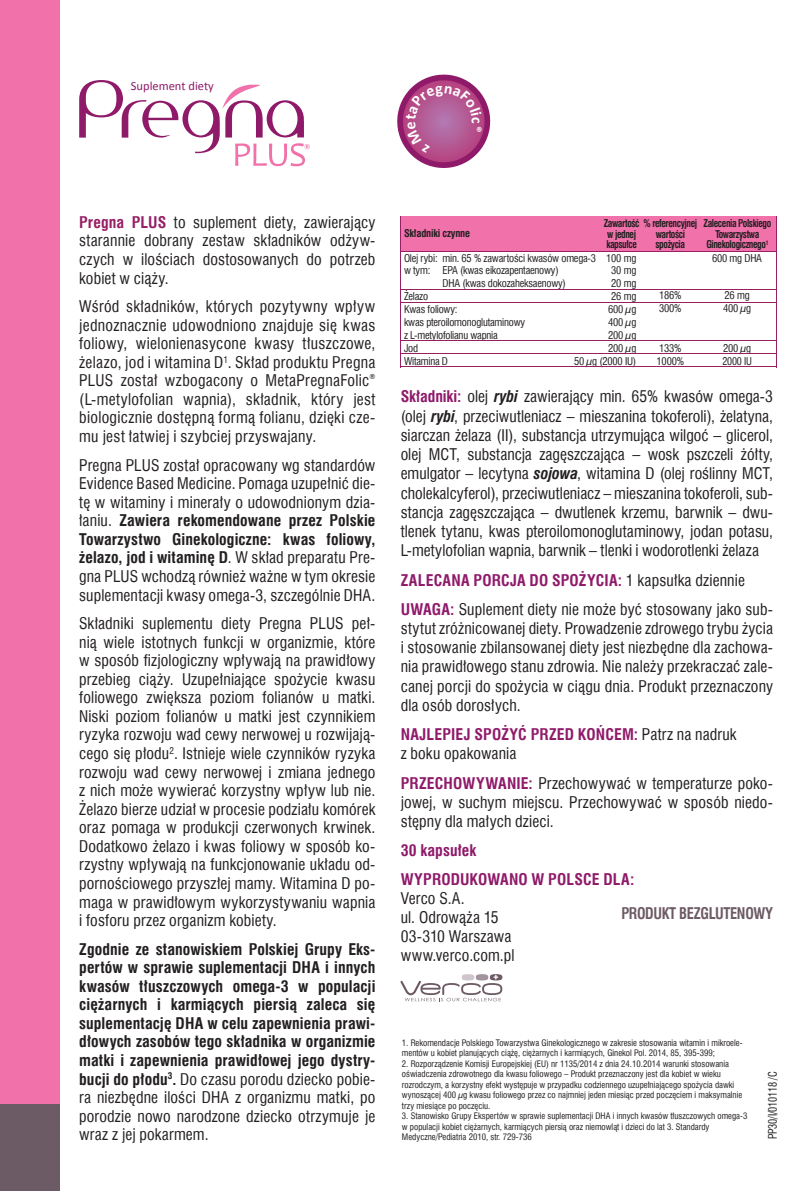
<style>
.page{position:relative;width:794px;height:1191px;background:#fff}
.page>*{position:absolute;margin:0;border:0;box-sizing:border-box;transform-origin:0 0}
.t1{font:15.75px/18.6px "Swis 721 Cn EU";letter-spacing:.01em;color:#231f20;text-align:justify}
.t2{font:700 15.75px/18.6px "Swis 721 Cn EU";letter-spacing:.01em;color:#231f20;text-align:justify}
.t3{font:700 15.75px/28.9px "Swis 721 Cn EU";letter-spacing:.01em;color:#8f1a6a}
.t4{font:700 15.75px "Swis 721 Cn EU";letter-spacing:-.02em;color:#6c5a64;scale:.92 1}
.t5{font:12.42px "Calibri";color:#8f1a6a}
.t6{font:11.55px "Swis 721 Cn EU";letter-spacing:-.02em;color:#231f20;scale:.89 1}
.t7{font:10.5px/12.8px "Swis 721 Cn EU";letter-spacing:-.02em;color:#231f20}
.t8{font:700 10.5px/10.5px "Swis 721 Cn EU";letter-spacing:-.04em;color:#231f20;scale:.9 1}
.t9{font:700 10.5px "Swis 721 Cn EU";letter-spacing:-.02em;color:#231f20}
.t10{font:8.75px/10.5px "Swis 721 Cn EU";color:#231f20}
.t11{font:7.17px "Swis 721 Cn EU";color:#231f20}
.s1{font-weight:700;color:#962065}
.s2{font-weight:700}
.s3{font-weight:400}
.s4{font-weight:700;color:#8f1a6a}
.s5{font-weight:700;font-style:italic}
</style>
<div class="page">
<div style="left:0;top:0;width:59px;height:1108px;background:#f171ab"></div>
<div style="left:0;top:1104px;width:59px;height:87px;background:#6c5a64"></div>
<svg style="left:79px;top:80px;width:231px;height:86px"></svg>
<div style="left:400px;top:216px;width:376px;height:36px;background:#f171ab"></div>
<hr style="left:400px;top:251px;width:376px;height:1px;background:#962065">
<hr style="left:401px;top:289px;width:375px;height:1px;background:#962065">
<hr style="left:401px;top:302px;width:375px;height:1px;background:#962065">
<hr style="left:401px;top:341px;width:375px;height:1px;background:#962065">
<hr style="left:401px;top:354px;width:375px;height:1px;background:#962065">
<hr style="left:401px;top:367px;width:375px;height:1px;background:#962065">
<hr style="left:776px;top:216px;width:1px;height:151px;background:#962065">
<hr style="left:400px;top:216px;width:1px;height:151px;background:#962065">
<svg style="left:400px;top:974px;width:102px;height:27px"></svg>
<svg style="left:397px;top:74px;width:94px;height:94px"></svg>
<p class="t5" style="left:131px;top:78px;width:84px">Suplement diety</p>
<p class="t1" style="left:79px;top:213px;width:297px"><span class="s1">Pregna PLUS</span> to suplement diety, zawierający starannie dobrany zestaw składników odżyw&shy;czych w ilościach dostosowanych do potrzeb kobiet w ciąży.</p>
<p class="t1" style="left:79px;top:297px;width:297px">Wśród składników, których pozytywny wpływ jednoznacznie udowodniono znajduje się kwas foliowy, wielonienasycone kwasy tłuszczowe, żelazo, jod i witamina D<sup>1</sup>. Skład produktu Pregna PLUS został wzbogacony o MetaPregnaFolic</p>
<p class="t11" style="left:369px;top:371px;width:7px">®</p>
<p class="t1" style="left:79px;top:390px;width:297px">(L-metylofolian wapnia), składnik, który jest biologicznie dostępną formą folianu, dzięki cze&shy;mu jest łatwiej i szybciej przyswajany.</p>
<p class="t1" style="left:79px;top:455px;width:298px">Pregna PLUS został opracowany wg standardów Evidence Based Medicine. Pomaga uzupełnić die&shy;tę w witaminy i minerały o udowodnionym dzia&shy;łaniu. <span class="s2">Zawiera rekomendowane przez Polskie Towarzystwo Ginekologiczne: kwas foliowy, żelazo, jod i witaminę D</span>. W skład preparatu Pre&shy;gna PLUS wchodzą również ważne w tym okresie suplementacji kwasy omega-3, szczególnie DHA.</p>
<p class="t1" style="left:79px;top:614px;width:298px">Składniki suplementu diety Pregna PLUS peł&shy;nią wiele istotnych funkcji w organizmie, które w sposób fizjologiczny wpływają na prawidłowy przebieg ciąży. Uzupełniające spożycie kwasu foliowego zwiększa poziom folianów u matki.<br>Niski poziom folianów u matki jest czynnikiem ryzyka rozwoju wad cewy nerwowej u rozwijają&shy;cego się płodu<sup>2</sup>. Istnieje wiele czynników ryzyka rozwoju wad cewy nerwowej i zmiana jednego z nich może wywierać korzystny wpływ lub nie.<br>Żelazo bierze udział w procesie podziału komórek oraz pomaga w produkcji czerwonych krwinek.<br>Dodatkowo żelazo i kwas foliowy w sposób ko&shy;rzystny wpływają na funkcjonowanie układu od&shy;pornościowego przyszłej mamy. Witamina D po&shy;maga w prawidłowym wykorzystywaniu wapnia i fosforu przez organizm kobiety.</p>
<p class="t2" style="left:79px;top:940px;width:297px">Zgodnie ze stanowiskiem Polskiej Grupy Eks&shy;pertów w sprawie suplementacji DHA i innych kwasów tłuszczowych omega-3 w populacji ciężarnych i karmiących piersią zaleca się suplementację DHA w celu zapewnienia prawi&shy;dłowych zasobów tego składnika w organizmie matki i zapewnienia prawidłowej jego dystry&shy;bucji do płodu<sup>3</sup>. <span class="s3">Do czasu porodu dziecko pobie&shy;ra niezbędne ilości DHA z organizmu matki, po porodzie nowo narodzone dziecko otrzymuje je wraz z jej pokarmem.</span></p>
<p class="t9" style="left:404px;top:226px;width:67px">Składniki czynne</p>
<p class="t8" style="left:603px;top:219px;width:105px">Zawartość % referencyjnej w jednej<br>kapsułce</p>
<p class="t8" style="left:703px;top:219px;width:77px;text-align:center">Zalecenia Polskiego<br>Towarzystwa<br>Ginekologicznego<sup>1</sup></p>
<p class="t8" style="left:655px;top:229px;width:34px">wartości spożycia</p>
<p class="t7" style="left:404px;top:252px;width:193px">Olej rybi: min. 65 % zawartości kwasów omega-3</p>
<p class="t7" style="left:404px;top:264px;width:156px">w tym: EPA (kwas eikozapentaenowy)</p>
<p class="t7" style="left:442px;top:277px;width:125px">DHA (kwas dokozaheksaenowy)</p>
<p class="t7" style="left:404px;top:290px;width:26px">Żelazo</p>
<p class="t7" style="left:404px;top:303px;width:55px">Kwas foliowy:</p>
<p class="t7" style="left:404px;top:315px;width:123px">kwas pteroilomonoglutaminowy</p>
<p class="t7" style="left:404px;top:328px;width:95px">z L-metylofolianu wapnia</p>
<p class="t7" style="left:404px;top:341px;width:16px">Jod</p>
<p class="t7" style="left:404px;top:354px;width:46px">Witamina D</p>
<p class="t7" style="left:573px;top:252px;width:64px;text-align:right">100 mg<br>30 mg<br>20 mg<br>26 mg<br>600 μg<br>400 μg<br>200 μg<br>200 μg<br>50 μg (2000 IU)</p>
<p class="t7" style="left:658px;top:289px;width:24px">186%<br>300%</p>
<p class="t7" style="left:656px;top:341px;width:29px">133%<br>1000%</p>
<p class="t7" style="left:711px;top:252px;width:51px">600 mg DHA</p>
<p class="t7" style="left:722px;top:289px;width:30px">26 mg<br>400 μg</p>
<p class="t7" style="left:722px;top:341px;width:31px">200 μg<br>2000 IU</p>
<p class="t1" style="left:400px;top:387px;width:374px;line-height:19.2px"><span class="s4">Składniki:</span> olej <span class="s5">rybi</span> zawierający min. 65% kwasów omega-3 (olej <span class="s5">rybi</span>, przeciwutleniacz – mieszanina tokoferoli), żelatyna, siarczan żelaza (II), substancja utrzymująca wilgoć – glicerol, olej MCT, substancja zagęszczająca – wosk pszczeli żółty, emulgator – lecytyna <span class="s5">sojowa</span>, witamina D (olej roślinny MCT, cholekalcyferol), przeciwutleniacz – mieszanina tokoferoli, sub&shy;stancja zagęszczająca – dwutlenek krzemu, barwnik – dwu&shy;tlenek tytanu, kwas pteroilomonoglutaminowy, jodan potasu, L-metylofolian wapnia, barwnik – tlenki i wodorotlenki żelaza</p>
<p class="t1" style="left:400px;top:565px;width:374px;line-height:29.2px"><span class="s4">ZALECANA PORCJA DO SPOŻYCIA:</span> 1 kapsułka dziennie<br><span class="s4">UWAGA:</span> Suplement diety nie może być stosowany jako sub-</p>
<p class="t1" style="left:400px;top:618px;width:374px;line-height:19.2px">stytut zróżnicowanej diety. Prowadzenie zdrowego trybu życia i stosowanie zbilansowanej diety jest niezbędne dla zachowa&shy;nia prawidłowego stanu zdrowia. Nie należy przekraczać zale&shy;canej porcji do spożycia w ciągu dnia. Produkt przeznaczony dla osób dorosłych.</p>
<p class="t1" style="left:400px;top:724px;width:337px;line-height:19.2px"><span class="s4">NAJLEPIEJ SPOŻYĆ PRZED KOŃCEM:</span> Patrz na nadruk z boku opakowania</p>
<p class="t1" style="left:400px;top:773px;width:374px;line-height:19.2px"><span class="s4">PRZECHOWYWANIE:</span> Przechowywać w temperaturze poko&shy;jowej, w suchym miejscu. Przechowywać w sposób niedo&shy;stępny dla małych dzieci.</p>
<p class="t3" style="left:400px;top:837px;width:235px">30 kapsułek<br>WYPRODUKOWANO W POLSCE DLA:</p>
<p class="t1" style="left:400px;top:888px;width:115px;text-align:left">Verco S.A.<br>ul. Odrowąża 15<br>03-310 Warszawa www.verco.com.pl</p>
<p class="t4" style="left:621px;top:904px;width:166px">PRODUKT BEZGLUTENOWY</p>
<p class="t10" style="left:402px;top:1037px;width:342px">1. Rekomendacje Polskiego Towarzystwa Ginekologicznego w zakresie stosowania witamin i mikroele&shy;mentów u kobiet planujących ciążę, ciężarnych i karmiących, Ginekol Pol. 2014, 85, 395-399;</p>
<p class="t10" style="left:402px;top:1058px;width:342px">2. Rozporządzenie Komisji Europejskiej (EU) nr 1135/2014 z dnia 24.10.2014 warunki stosowania oświadczenia zdrowotnego dla kwasu foliowego – Produkt przeznaczony jest dla kobiet w wieku rozrodczym, a korzystny efekt występuje w przypadku codziennego uzupełniającego spożycia dawki wynoszącej 400 μg kwasu foliowego przez co najmniej jeden miesiąc przed poczęciem i maksymalnie trzy miesiące po poczęciu.</p>
<p class="t10" style="left:402px;top:1110px;width:347px">3. Stanowisko Grupy Ekspertów w sprawie suplementacji DHA i innych kwasów tłuszczowych omega-3 w populacji kobiet ciężarnych, karmiących piersią oraz niemowląt i dzieci do lat 3. Standardy<br>Medyczne/Pediatria 2010, str. 729-736</p>
<p class="t6" style="left:764px;top:1139px;width:78px;rotate:-90deg">PP30/I/010118 /C</p>
</div>
